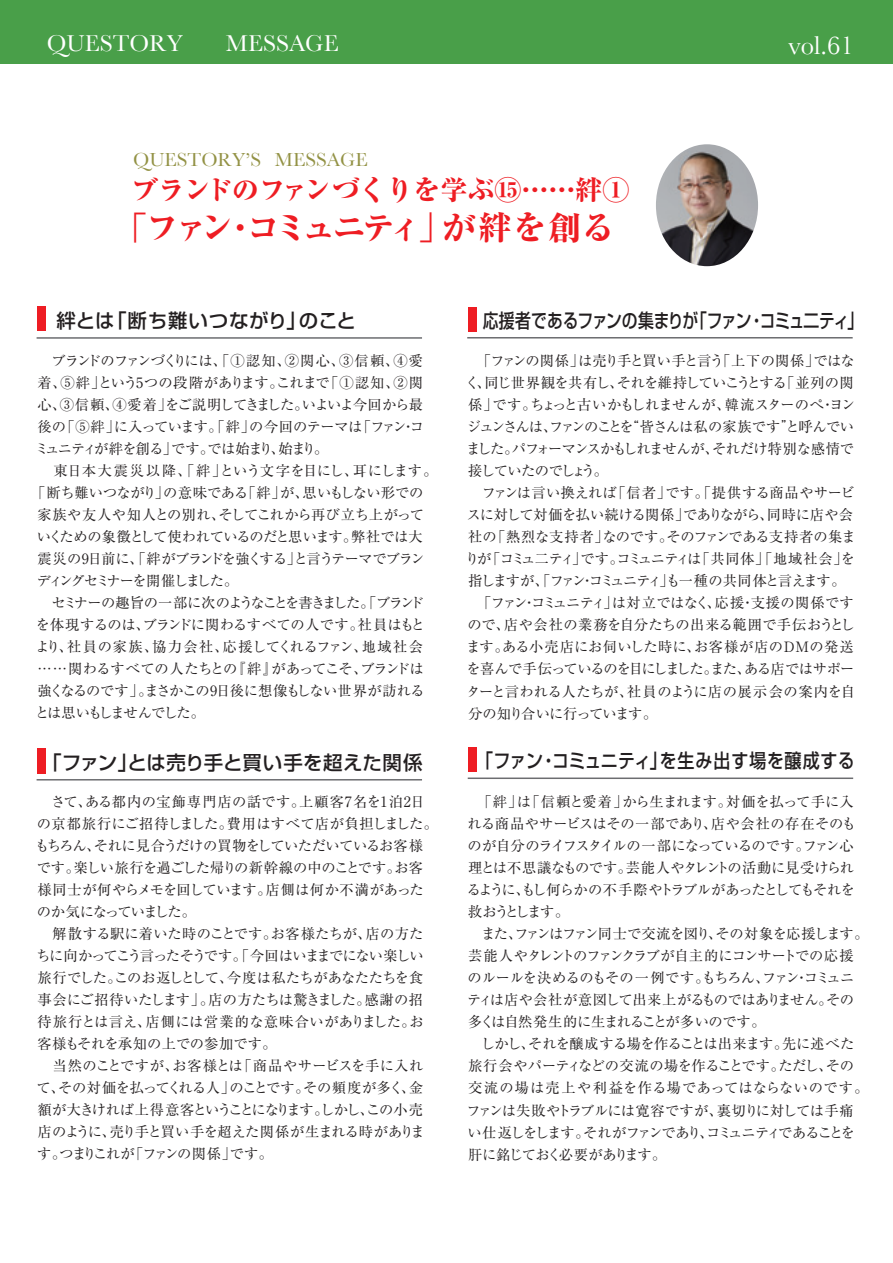
<style>
.page{position:relative;width:893px;height:1263px;background:#fff}
.page>*{position:absolute;margin:0;border:0;box-sizing:border-box;transform-origin:0 0}
.t1{font:800 33px "Ryumin Pro";letter-spacing:-.11em;color:#ee1d23}
.t2{font:800 27px "Ryumin Pro";color:#ee1d23}
.t3{font:26.7px "Baskerville";color:#fff}
.t4{font:24px "Baskerville";color:#fff}
.t5{font:19.8px "Baskerville";color:#939245}
.t6{font:500 19.5px "Shin Go Pro";letter-spacing:-.055em;color:#231f20;scale:.81 1}
.t7{font:500 19.5px "Shin Go Pro";letter-spacing:.035em;color:#231f20;scale:.87 1}
.t8{font:500 19.5px "Shin Go Pro";color:#231f20}
.t9{font:500 19.5px "Shin Go Pro";letter-spacing:.025em;color:#231f20}
.t10{font:14.25px/22px "Ryumin Pro";letter-spacing:-.035em;color:#231f20}
.t11{font:14.25px "Ryumin Pro";letter-spacing:-.08em;color:#231f20}
.t12{font:14.25px "Ryumin Pro";letter-spacing:-.06em;color:#231f20}
.t13{font:14.25px "Ryumin Pro";letter-spacing:-.105em;color:#231f20}
.t14{font:14.25px "Ryumin Pro";letter-spacing:.005em;color:#231f20}
.t15{font:14.25px "Ryumin Pro";letter-spacing:-.055em;color:#231f20}
.t16{font:14.25px "Ryumin Pro";color:#231f20}
.t17{font:14.25px "Ryumin Pro";letter-spacing:-.015em;color:#231f20}
.t18{font:14.25px "Ryumin Pro";letter-spacing:.055em;color:#231f20}
.t19{font:14.25px "Ryumin Pro";letter-spacing:.01em;color:#231f20}
.t20{font:14.25px "Ryumin Pro";letter-spacing:-.07em;color:#231f20}
.t21{font:14.25px "Ryumin Pro";letter-spacing:-.135em;color:#231f20}
</style>
<div class="page">
<img style="left:656px;top:144px;width:102px;height:122px">
<hr style="left:37px;top:337px;width:385px;height:2px;background:#6c6d70">
<div style="left:37px;top:307px;width:9px;height:24px;background:#ee1d23"></div>
<hr style="left:467px;top:337px;width:386px;height:1px;background:#6c6d70">
<div style="left:468px;top:307px;width:9px;height:25px;background:#ee1d23"></div>
<hr style="left:468px;top:777px;width:385px;height:2px;background:#6c6d70">
<div style="left:468px;top:747px;width:9px;height:25px;background:#ee1d23"></div>
<hr style="left:37px;top:779px;width:385px;height:1px;background:#6c6d70">
<div style="left:37px;top:748px;width:9px;height:26px;background:#ee1d23"></div>
<div style="left:0;top:0;width:893px;height:64px;background:#499f49"></div>
<h3 class="t4" style="left:47px;top:29px;width:138px">QUESTORY</h3>
<h3 class="t4" style="left:226px;top:29px;width:114px">MESSAGE</h3>
<h3 class="t3" style="left:789px;top:30px;width:67px">vol.61</h3>
<h3 class="t5" style="left:133px;top:148px;width:236px">QUESTORY’S MESSAGE</h3>
<h2 class="t2" style="left:131px;top:169px;width:500px">ブランドのファンづくりを学ぶ⑮……絆①</h2>
<h1 class="t1" style="left:115px;top:202px;width:502px">「ファン・コミュニティ」が絆を創る</h1>
<h3 class="t9" style="left:57px;top:304px;width:301px">絆とは「断ち難いつながり」のこと</h3>
<p class="t10" style="left:37px;top:348px;width:387px">　ブランドのファンづくりには、「①認知、②関心、③信頼、④愛</p>
<p class="t14" style="left:37px;top:371px;width:387px">着、⑤絆」という5つの段階があります。これまで「①認知、②関</p>
<p class="t11" style="left:37px;top:393px;width:387px">心、③信頼、④愛着」をご説明してきました。いよいよ今回から最</p>
<p class="t10" style="left:37px;top:415px;width:388px">後の「⑤絆」に入っています。「絆」の今回のテーマは「ファン・コ</p>
<p class="t20" style="left:35px;top:437px;width:295px">ミュニティが絆を創る」です。では始まり、始まり。</p>
<p class="t16" style="left:37px;top:459px;width:402px">　東日本大震災以降、「絆」という文字を目にし、耳にします。</p>
<p class="t10" style="left:31px;top:481px;width:394px">「断ち難いつながり」の意味である「絆」が、思いもしない形での</p>
<p class="t19" style="left:37px;top:503px;width:388px">家族や友人や知人との別れ、そしてこれから再び立ち上がって</p>
<p class="t10" style="left:37px;top:525px;width:388px">いくための象徴として使われているのだと思います。弊社では大</p>
<p class="t12" style="left:37px;top:548px;width:389px">震災の9日前に、「絆がブランドを強くする」と言うテーマでブラン</p>
<p class="t21" style="left:37px;top:570px;width:203px">ディングセミナーを開催しました。</p>
<p class="t13" style="left:37px;top:592px;width:388px">　セミナーの趣旨の一部に次のようなことを書きました。「ブランド</p>
<p class="t17" style="left:36px;top:614px;width:391px">を体現するのは、ブランドに関わるすべての人です。社員はもと</p>
<p class="t18" style="left:36px;top:636px;width:389px">より、社員の家族、協力会社、応援してくれるファン、地域社会</p>
<p class="t10" style="left:37px;top:657px;width:388px">……関わるすべての人たちとの『絆』があってこそ、ブランドは</p>
<p class="t15" style="left:37px;top:680px;width:389px">強くなるのです」。まさかこの9日後に想像もしない世界が訪れる</p>
<p class="t11" style="left:35px;top:702px;width:171px">とは思いもしませんでした。</p>
<h3 class="t6" style="left:483px;top:304px;width:471px">応援者であるファンの集まりが「ファン・コミュ二ティ」</h3>
<p class="t10" style="left:465px;top:348px;width:392px;text-indent:12px">「ファンの関係」は売り手と買い手と言う「上下の関係」ではなく、同じ世界観を共有し、それを維持していこうとする「並列の関係」です。ちょっと古いかもしれませんが、韓流スターのぺ・ヨンジュンさんは、ファンのことを“皆さんは私の家族です”と呼んでいました。パフォーマンスかもしれませんが、それだけ特別な感情で接していたのでしょう。<br>　ファンは言い換えれば「信者」です。「提供する商品やサービスに対して対価を払い続ける関係」でありながら、同時に店や会社の「熱烈な支持者」なのです。そのファンである支持者の集まりが「コミュ二ティ」です。コミュニティは「共同体」「地域社会」を指しますが、「ファン・コミュニティ」も一種の共同体と言えます。　「ファン・コミュニティ」は対立ではなく、応援・支援の関係ですので、店や会社の業務を自分たちの出来る範囲で手伝おうとします。ある小売店にお伺いした時に、お客様が店のDMの発送を喜んで手伝っているのを目にしました。また、ある店ではサポーターと言われる人たちが、社員のように店の展示会の案内を自分の知り合いに行っています。</p>
<h3 class="t8" style="left:42px;top:746px;width:382px">「ファン」とは売り手と買い手を超えた関係</h3>
<h3 class="t7" style="left:476px;top:745px;width:437px">「ファン・コミュニティ」を生み出す場を醸成する</h3>
<p class="t10" style="left:35px;top:789px;width:404px">　さて、ある都内の宝飾専門店の話です。上顧客7名を1泊2日の京都旅行にご招待しました。費用はすべて店が負担しました。もちろん、それに見合うだけの買物をしていただいているお客様です。楽しい旅行を過ごした帰りの新幹線の中のことです。お客様同士が何やらメモを回しています。店側は何か不満があったのか気になっていました。<br>　解散する駅に着いた時のことです。お客様たちが、店の方たちに向かってこう言ったそうです。「今回はいままでにない楽しい旅行でした。このお返しとして、今度は私たちがあなたたちを食事会にご招待いたします」。店の方たちは驚きました。感謝の招待旅行とは言え、店側には営業的な意味合いがありました。お客様もそれを承知の上での参加です。<br>　当然のことですが、お客様とは「商品やサービスを手に入れて、その対価を払ってくれる人」のことです。その頻度が多く、金額が大きければ上得意客ということになります。しかし、この小売店のように、売り手と買い手を超えた関係が生まれる時があります。つまりこれが「ファンの関係」です。</p>
<p class="t10" style="left:467px;top:789px;width:404px">　「絆」は「信頼と愛着」から生まれます。対価を払って手に入れる商品やサービスはその一部であり、店や会社の存在そのものが自分のライフスタイルの一部になっているのです。ファン心理とは不思議なものです。芸能人やタレントの活動に見受けられるように、もし何らかの不手際やトラブルがあったとしてもそれを救おうとします。<br>　また、ファンはファン同士で交流を図り、その対象を応援します。芸能人やタレントのファンクラブが自主的にコンサートでの応援のルールを決めるのもその一例です。もちろん、ファン・コミュニティは店や会社が意図して出来上がるものではありません。その多くは自然発生的に生まれることが多いのです。<br>　しかし、それを醸成する場を作ることは出来ます。先に述べた旅行会やパーティなどの交流の場を作ることです。ただし、その交流の場は売上や利益を作る場であってはならないのです。ファンは失敗やトラブルには寛容ですが、裏切りに対しては手痛い仕返しをします。それがファンであり、コミュニティであることを肝に銘じておく必要があります。</p>
</div>
